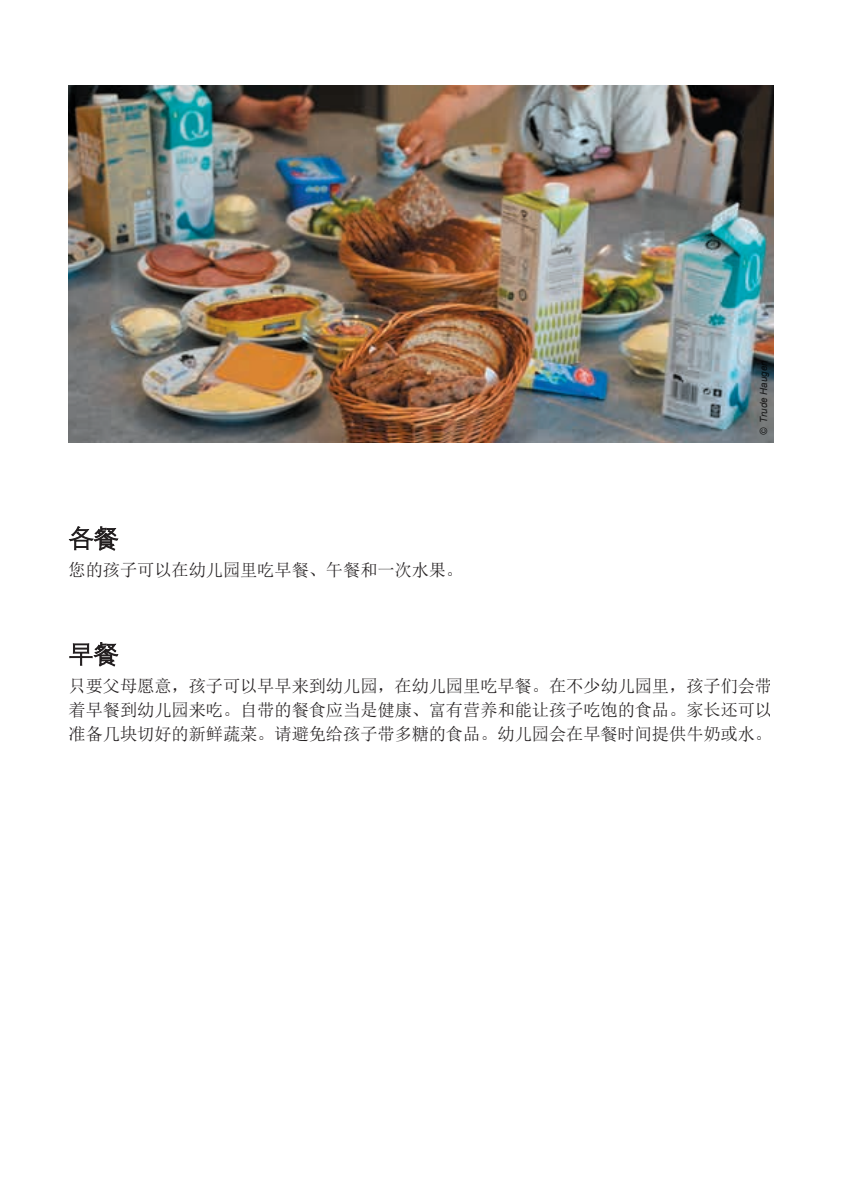
<style>
.page{position:relative;width:842px;height:1191px;background:#fff}
.page>*{position:absolute;margin:0;border:0;box-sizing:border-box;transform-origin:0 0}
.t1{font:300 24.8px "Deng Xian";color:#231f20}
.t2{font:17.2px/24px "Sim Sun";color:#231f20;text-align:justify}
.t3{font:italic 10px "Arial";letter-spacing:.01em;color:#000}
</style>
<div class="page">
<img style="left:68px;top:85px;width:706px;height:357px">
<h1 class="t1" style="left:68px;top:523px;width:51px">各餐</h1>
<p class="t2" style="left:68px;top:558px;width:396px">您的孩子可以在幼儿园里吃早餐、午餐和一次水果。</p>
<p class="t3" style="left:757px;top:435px;width:77px;rotate:-90deg">© Trude Haugen</p>
<h1 class="t1" style="left:68px;top:639px;width:51px">早餐</h1>
<p class="t2" style="left:68px;top:674px;width:705px">只要父母愿意，孩子可以早早来到幼儿园，在幼儿园里吃早餐。在不少幼儿园里，孩子们会带着早餐到幼儿园来吃。自带的餐食应当是健康、富有营养和能让孩子吃饱的食品。家长还可以准备几块切好的新鲜蔬菜。请避免给孩子带多糖的食品。幼儿园会在早餐时间提供牛奶或水。</p>
</div>
